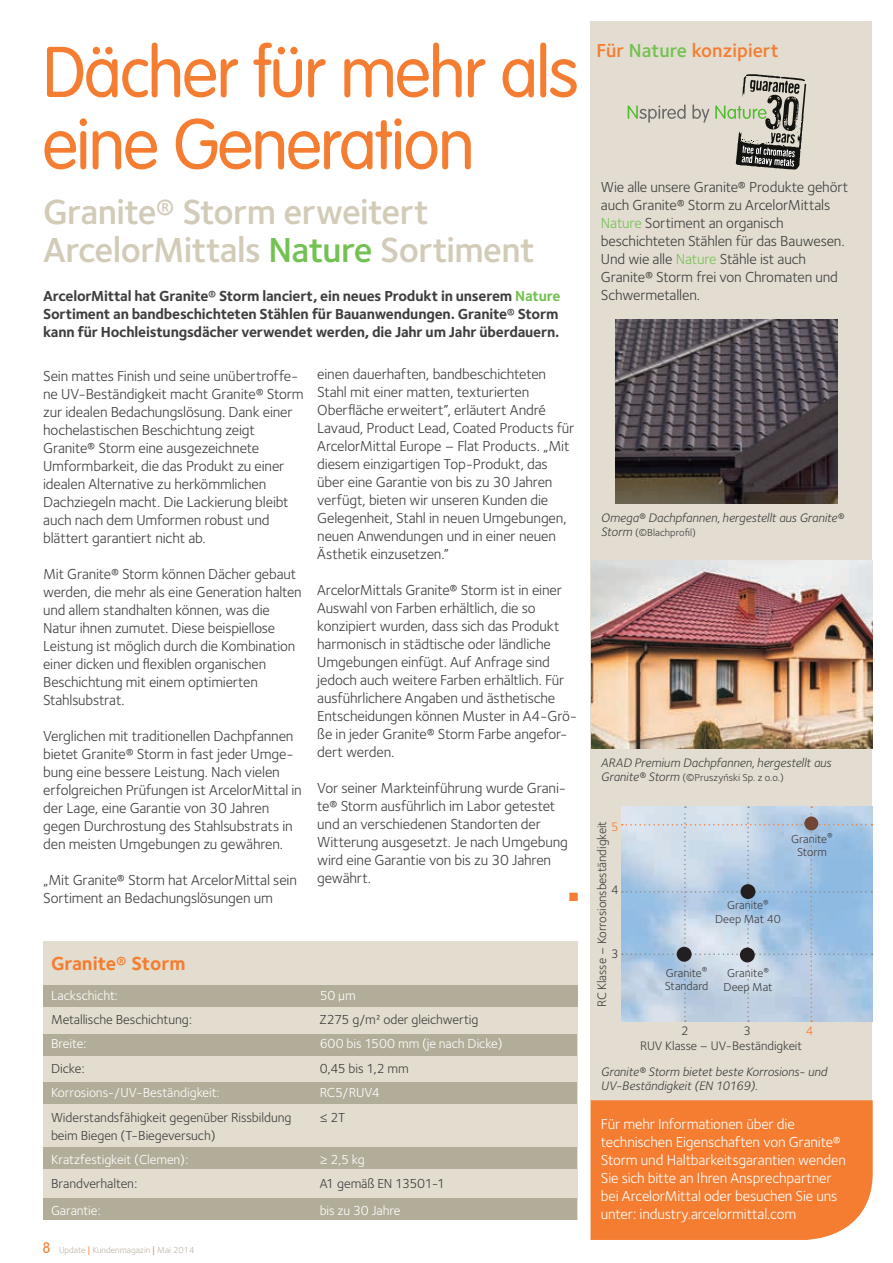
<style>
.page{position:relative;width:893px;height:1263px;background:#fff}
.page>*{position:absolute;margin:0;border:0;box-sizing:border-box;transform-origin:0 0}
.t1{font:300 70.5px/72px "VAG Rounded";letter-spacing:-.02em;color:#f47d31;scale:.96 1}
.t2{font:36px/37.5px "Foundry Sterling Demi CE";letter-spacing:-.02em;color:#d2cbb8}
.t3{font:19.5px "Foundry Sterling Demi CE";color:#f47d31}
.t4{font:19.5px "Foundry Sterling Bold CE";color:#f47d31}
.t5{font:15px/18px "Foundry Sterling Book CE";letter-spacing:-.01em;color:#3e3e3f}
.t6{font:15px/18px "Foundry Sterling Bold CE";letter-spacing:-.015em;color:#3e3e3f}
.t7{font:15px/18px "Foundry Sterling Book CE";letter-spacing:-.01em;color:#fff}
.t8{font:13.5px "Foundry Sterling Book CE";letter-spacing:-.005em;color:#3e3e3f}
.t9{font:13.5px "Foundry Sterling Book CE";letter-spacing:-.005em;color:#fff}
.t10{font:12.75px/13.5px "Foundry Sterling Book Italic CE";letter-spacing:-.005em;color:#3e3e3f}
.t11{font:12.75px "Foundry Sterling Book CE";letter-spacing:-.005em;color:#3e3e3f}
.t12{font:12.75px "Foundry Sterling Book CE";color:#f47d31}
.t13{font:12px/13.5px "Foundry Sterling Book CE";color:#3e3e3f;text-align:center}
.t14{font:12px "Zapf Dingbats ITC";color:#f47d31}
.t15{font:10.5px "Foundry Sterling Book CE";color:#3e3e3f}
.t16{font:9px "Foundry Sterling Book CE";color:#bcb4a4}
.s1{color:#74c153}
.s2{font-family:"VAG Rounded";font-weight:300;font-size:15px;color:#f47d31}
.s3{font-size:12px;color:#f47d31}
.s4{font-family:"Foundry Sterling Book Italic CE";font-size:12.75px}
</style>
<div class="page">
<div style="left:43px;top:942px;width:534px;height:278px;background:#e2ddce"></div>
<div style="left:43px;top:1148px;width:534px;height:21px;background:#b2ad98"></div>
<div style="left:43px;top:1199px;width:534px;height:21px;background:#b2ad98"></div>
<div style="left:43px;top:985px;width:534px;height:21px;background:#b2ad98"></div>
<div style="left:43px;top:1034px;width:534px;height:22px;background:#b2ad98"></div>
<div style="left:43px;top:1082px;width:534px;height:22px;background:#b2ad98"></div>
<div style="left:590px;top:21px;width:281px;height:1080px;background:#e2ddd0"></div>
<div style="left:590px;top:1100px;width:282px;height:140px;background:#f47d31"></div>
<img style="left:615px;top:319px;width:222px;height:185px">
<img style="left:591px;top:561px;width:281px;height:187px">
<svg style="left:627px;top:104px;width:58px;height:19px"></svg>
<svg style="left:692px;top:104px;width:17px;height:19px"></svg>
<svg style="left:715px;top:74px;width:91px;height:96px"></svg>
<svg style="left:621px;top:806px;width:251px;height:216px;background:#b4cce4"></svg>
<img style="left:804px;top:816px;width:14px;height:14px;border-radius:50%">
<div style="left:740px;top:884px;width:15px;height:15px;background:#231f20;border-radius:50%"></div>
<div style="left:739px;top:948px;width:15px;height:14px;background:#231f20;border-radius:50%"></div>
<div style="left:676px;top:947px;width:15px;height:15px;background:#231f20;border-radius:50%"></div>
<h1 class="t1" style="left:43px;top:39px;width:559px">Dächer für mehr als eine Generation</h1>
<h2 class="t2" style="left:43px;top:197px;width:493px">Granite® Storm erweitert<br>ArcelorMittals <span class="s1">Nature</span> Sortiment</h2>
<p class="t6" style="left:43px;top:288px;width:519px">ArcelorMittal hat Granite® Storm lanciert, ein neues Produkt in unserem <span class="s1">Nature<br></span>Sortiment an bandbeschichteten Stählen für Bauanwendungen. Granite® Storm kann für Hochleistungsdächer verwendet werden, die Jahr um Jahr überdauern.</p>
<p class="t5" style="left:43px;top:368px;width:262px">Sein mattes Finish und seine unübertroffe&shy;ne UV-Beständigkeit macht Granite® Storm zur idealen Bedachungslösung. Dank einer hochelastischen Beschichtung zeigt Granite® Storm eine ausgezeichnete Umformbarkeit, die das Produkt zu einer idealen Alternative zu herkömmlichen Dachziegeln macht. Die Lackierung bleibt auch nach dem Umformen robust und blättert garantiert nicht ab.</p>
<p class="t5" style="left:43px;top:566px;width:260px">Mit Granite® Storm können Dächer gebaut werden, die mehr als eine Generation halten und allem standhalten können, was die Natur ihnen zumutet. Diese beispiellose Leistung ist möglich durch die Kombination einer dicken und flexiblen organischen Beschichtung mit einem optimierten Stahlsubstrat.</p>
<p class="t5" style="left:43px;top:728px;width:260px">Verglichen mit traditionellen Dachpfannen bietet Granite® Storm in fast jeder Umge&shy;bung eine bessere Leistung. Nach vielen erfolgreichen Prüfungen ist ArcelorMittal in der Lage, eine Garantie von 30 Jahren gegen Durchrostung des Stahlsubstrats in den meisten Umgebungen zu gewähren.</p>
<p class="t5" style="left:43px;top:872px;width:255px">„Mit Granite® Storm hat ArcelorMittal sein<br>Sortiment an Bedachungslösungen um</p>
<p class="t5" style="left:317px;top:367px;width:259px">einen dauerhaften, bandbeschichteten Stahl mit einer matten, texturierten Oberfläche erweitert”, erläutert André Lavaud, Product Lead, Coated Products für ArcelorMittal Europe – Flat Products. „Mit diesem einzigartigen Top-Produkt, das über eine Garantie von bis zu 30 Jahren verfügt, bieten wir unseren Kunden die Gelegenheit, Stahl in neuen Umgebungen, neuen Anwendungen und in einer neuen Ästhetik einzusetzen.”</p>
<p class="t5" style="left:317px;top:583px;width:261px">ArcelorMittals Granite® Storm ist in einer Auswahl von Farben erhältlich, die so konzipiert wurden, dass sich das Produkt harmonisch in städtische oder ländliche Umgebungen einfügt. Auf Anfrage sind jedoch auch weitere Farben erhältlich. Für ausführlichere Angaben und ästhetische Entscheidungen können Muster in A4-Grö&shy;ße in jeder Granite® Storm Farbe angefor&shy;dert werden.</p>
<p class="t5" style="left:317px;top:781px;width:252px">Vor seiner Markteinführung wurde Grani&shy;te® Storm ausführlich im Labor getestet und an verschiedenen Standorten der Witterung ausgesetzt. Je nach Umgebung wird eine Garantie von bis zu 30 Jahren gewährt.</p>
<p class="t14" style="left:569px;top:892px;width:11px">■</p>
<h3 class="t4" style="left:51px;top:956px;width:136px">Granite® Storm</h3>
<p class="t9" style="left:51px;top:990px;width:68px">Lackschicht:</p>
<p class="t9" style="left:320px;top:990px;width:38px">50 μm</p>
<p class="t8" style="left:51px;top:1014px;width:143px">Metallische Beschichtung:</p>
<p class="t8" style="left:319px;top:1014px;width:160px">Z275 g/m² oder gleichwertig</p>
<p class="t9" style="left:51px;top:1039px;width:37px">Breite:</p>
<p class="t9" style="left:320px;top:1039px;width:184px">600 bis 1500 mm (je nach Dicke)</p>
<p class="t8" style="left:51px;top:1063px;width:35px">Dicke:</p>
<p class="t8" style="left:320px;top:1063px;width:91px">0,45 bis 1,2 mm</p>
<p class="t9" style="left:51px;top:1087px;width:170px">Korrosions-/UV-Beständigkeit:</p>
<p class="t9" style="left:320px;top:1087px;width:62px">RC5/RUV4</p>
<p class="t8" style="left:51px;top:1112px;width:242px">Widerstandsfähigkeit gegenüber Rissbildung</p>
<p class="t8" style="left:320px;top:1112px;width:27px">≤ 2T</p>
<p class="t8" style="left:51px;top:1130px;width:166px">beim Biegen (T-Biegeversuch)</p>
<p class="t9" style="left:51px;top:1154px;width:139px">Kratzfestigkeit (Clemen):</p>
<p class="t9" style="left:320px;top:1154px;width:47px">≥ 2,5 kg</p>
<p class="t8" style="left:51px;top:1178px;width:88px">Brandverhalten:</p>
<p class="t8" style="left:319px;top:1178px;width:127px">A1 gemäß EN 13501-1</p>
<p class="t9" style="left:51px;top:1205px;width:51px">Garantie:</p>
<p class="t9" style="left:320px;top:1205px;width:82px">bis zu 30 Jahre</p>
<p class="t16" style="left:42px;top:1247px;width:154px"><span class="s2">8</span> Update <span class="s3">l</span> Kundenmagazin <span class="s3">l</span> Mai 2014</p>
<h3 class="t3" style="left:596px;top:43px;width:184px">Für <span class="s1">Nature</span> konzipiert</h3>
<p class="t5" style="left:601px;top:180px;width:249px">Wie alle unsere Granite® Produkte gehört auch Granite® Storm zu ArcelorMittals <span class="s1">Nature</span> Sortiment an organisch beschichteten Stählen für das Bauwesen.<br>Und wie alle <span class="s1">Nature</span> Stähle ist auch Granite® Storm frei von Chromaten und Schwermetallen.</p>
<p class="t10" style="left:601px;top:512px;width:245px">Omega® Dachpfannen, hergestellt aus Granite®</p>
<p class="t15" style="left:601px;top:528px;width:96px"><span class="s4">Storm</span> (©Blachprofil)</p>
<p class="t10" style="left:601px;top:757px;width:232px">ARAD Premium Dachpfannen, hergestellt aus</p>
<p class="t15" style="left:601px;top:773px;width:184px"><span class="s4">Granite® Storm</span> (©Pruszyński Sp. z o.o.)</p>
<p class="t11" style="left:597px;top:1007px;width:188px;rotate:-90deg">RC Klasse – Korrosionsbeständigkeit</p>
<p class="t12" style="left:611px;top:821px;width:9px">5</p>
<p class="t11" style="left:611px;top:885px;width:9px">4</p>
<p class="t11" style="left:611px;top:949px;width:9px">3</p>
<p class="t13" style="left:791px;top:833px;width:43px">Granite<sup>®<br></sup>Storm</p>
<p class="t13" style="left:715px;top:899px;width:67px">Granite<sup>®<br></sup>Deep Mat 40</p>
<p class="t13" style="left:664px;top:967px;width:45px;text-align:left">Granite<sup>®<br></sup>Standard</p>
<p class="t13" style="left:723px;top:968px;width:51px">Granite<sup>®<br></sup>Deep Mat</p>
<p class="t11" style="left:681px;top:1025px;width:9px">2</p>
<p class="t11" style="left:743px;top:1025px;width:9px">3</p>
<p class="t12" style="left:805px;top:1025px;width:9px">4</p>
<p class="t11" style="left:640px;top:1040px;width:164px">RUV Klasse – UV-Beständigkeit</p>
<p class="t10" style="left:601px;top:1066px;width:228px">Granite® Storm bietet beste Korrosions- und<br>UV-Beständigkeit (EN 10169).</p>
<p class="t7" style="left:601px;top:1116px;width:246px">Für mehr Informationen über die technischen Eigenschaften von Granite® Storm und Haltbarkeitsgarantien wenden Sie sich bitte an Ihren Ansprechpartner bei ArcelorMittal oder besuchen Sie uns unter: industry.arcelormittal.com</p>
</div>
